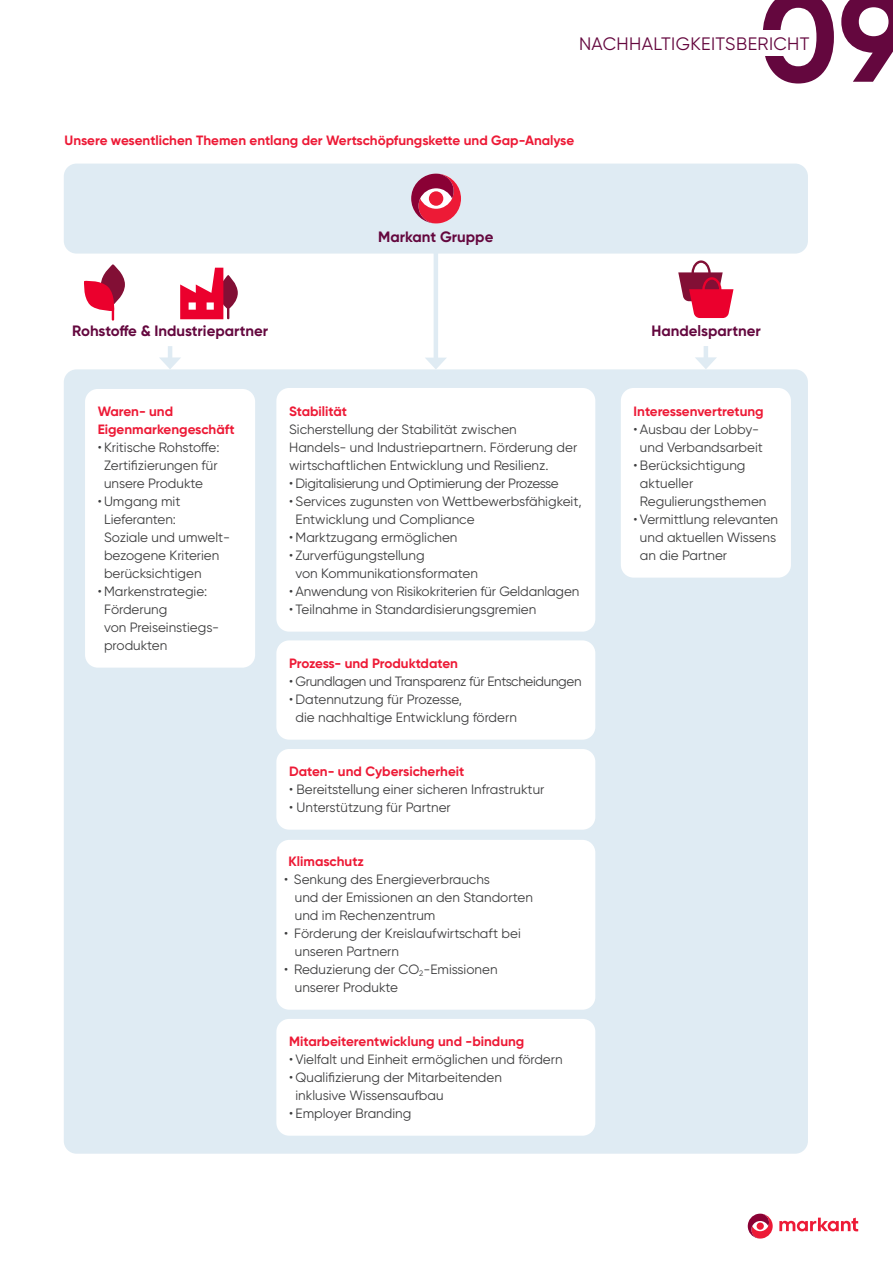
<style>
.page{position:relative;width:893px;height:1263px;background:#fff}
.page>*{position:absolute;margin:0;border:0;box-sizing:border-box;transform-origin:0 0}
.t1{font:700 127.5px "Gilroy";color:#64073e}
.t2{font:18px "Gilroy";letter-spacing:.02em;color:#64073e}
.t3{font:700 15px "Gilroy";color:#64073e}
.t4{font:13.5px/18px "Gilroy";color:#3e3e3f}
.t5{font:700 13.5px/18px "Gilroy";color:#ed1a36}
.t6{font:13.5px "Gilroy";letter-spacing:-.025em;color:#3e3e3f}
.t7{font:13.5px "Gilroy";letter-spacing:-.02em;color:#3e3e3f}
</style>
<div class="page">
<svg style="left:779px;top:1217px;width:79px;height:14px"></svg>
<svg style="left:748px;top:1213px;width:25px;height:25px"></svg>
<div style="left:757px;top:1222px;width:7px;height:8px;background:#ed1a36;border-radius:50%"></div>
<hr style="left:434px;top:236px;width:4px;height:126px;background:#dfebf3">
<svg style="left:425px;top:358px;width:21px;height:11px"></svg>
<div style="left:64px;top:164px;width:744px;height:90px;background:#dfebf3;border-radius:13px"></div>
<div style="left:64px;top:369px;width:744px;height:785px;background:#dfebf3;border-radius:13px"></div>
<div style="left:276px;top:1019px;width:319px;height:117px;background:#fff;border-radius:13px"></div>
<div style="left:85px;top:389px;width:170px;height:279px;background:#fff;border-radius:13px"></div>
<div style="left:276px;top:749px;width:319px;height:81px;background:#fff;border-radius:13px"></div>
<div style="left:276px;top:640px;width:319px;height:100px;background:#fff;border-radius:13px"></div>
<div style="left:276px;top:840px;width:319px;height:170px;background:#fff;border-radius:13px"></div>
<div style="left:276px;top:388px;width:319px;height:244px;background:#fff;border-radius:13px"></div>
<div style="left:621px;top:388px;width:170px;height:190px;background:#fff;border-radius:13px"></div>
<svg style="left:101px;top:264px;width:24px;height:41px"></svg>
<svg style="left:84px;top:279px;width:31px;height:42px"></svg>
<svg style="left:180px;top:268px;width:58px;height:51px"></svg>
<svg style="left:678px;top:260px;width:55px;height:58px"></svg>
<svg style="left:411px;top:174px;width:50px;height:49px"></svg>
<div style="left:429px;top:191px;width:14px;height:15px;background:#ed1a36;border-radius:50%"></div>
<hr style="left:704px;top:346px;width:4px;height:15px;background:#dfebf3">
<svg style="left:695px;top:357px;width:22px;height:12px"></svg>
<hr style="left:168px;top:346px;width:4px;height:16px;background:#dfebf3">
<svg style="left:159px;top:357px;width:22px;height:12px"></svg>
<h1 class="t1" style="left:758px;top:-43px;width:152px">09</h1>
<h2 class="t2" style="left:579px;top:32px;width:232px">NACHHALTIGKEITSBERICHT</h2>
<p class="t5" style="left:65px;top:132px;width:511px">Unsere wesentlichen Themen entlang der Wertschöpfungskette und Gap-Analyse</p>
<p class="t3" style="left:378px;top:227px;width:117px">Markant Gruppe</p>
<p class="t3" style="left:72px;top:322px;width:197px">Rohstoffe &amp; Industriepartner</p>
<p class="t3" style="left:651px;top:322px;width:111px">Handelspartner</p>
<p class="t5" style="left:98px;top:402px;width:138px">Waren- und<br>Eigenmarkengeschäft</p>
<p class="t4" style="left:104px;top:438px;width:117px;text-indent:-6px">• Kritische Rohstoffe:<br>Zertifizierungen für unsere Produkte</p>
<p class="t4" style="left:104px;top:492px;width:128px;text-indent:-6px">• Umgang mit<br>Lieferanten:<br>Soziale und umwelt&shy;bezogene Kriterien berücksichtigen</p>
<p class="t4" style="left:104px;top:582px;width:117px;text-indent:-6px">• Markenstrategie:<br>Förderung<br>von Preiseinstiegs&shy;produkten</p>
<p class="t5" style="left:289px;top:402px;width:59px">Stabilität</p>
<p class="t4" style="left:289px;top:420px;width:290px">Sicherstellung der Stabilität zwischen<br>Handels- und Industriepartnern. Förderung der wirtschaftlichen Entwicklung und Resilienz.</p>
<p class="t7" style="left:289px;top:475px;width:271px">• Digitalisierung und Optimierung der Prozesse</p>
<p class="t4" style="left:296px;top:492px;width:288px;text-indent:-6px">• Services zugunsten von Wettbewerbsfähigkeit,<br>Entwicklung und Compliance</p>
<p class="t4" style="left:289px;top:528px;width:170px">• Marktzugang ermöglichen</p>
<p class="t4" style="left:296px;top:546px;width:184px;text-indent:-6px">• Zurverfügungstellung<br>von Kommunikationsformaten</p>
<p class="t4" style="left:289px;top:582px;width:292px">• Anwendung von Risikokriterien für Geldanlagen</p>
<p class="t4" style="left:289px;top:600px;width:249px">• Teilnahme in Standardisierungsgremien</p>
<p class="t5" style="left:289px;top:654px;width:170px">Prozess- und Produktdaten</p>
<p class="t6" style="left:289px;top:673px;width:294px">• Grundlagen und Transparenz für Entscheidungen</p>
<p class="t4" style="left:296px;top:690px;width:223px;text-indent:-6px">• Datennutzung für Prozesse,<br>die nachhaltige Entwicklung fördern</p>
<p class="t5" style="left:289px;top:762px;width:177px">Daten- und Cybersicherheit</p>
<p class="t4" style="left:289px;top:780px;width:257px">• Bereitstellung einer sicheren Infrastruktur</p>
<p class="t4" style="left:289px;top:798px;width:163px">• Unterstützung für Partner</p>
<p class="t5" style="left:289px;top:852px;width:77px">Klimaschutz</p>
<p class="t4" style="left:295px;top:870px;width:240px;text-indent:-11px">• Senkung des Energieverbrauchs<br>und der Emissionen an den Standorten und im Rechenzentrum</p>
<p class="t4" style="left:295px;top:924px;width:227px;text-indent:-11px">• Förderung der Kreislaufwirtschaft bei unseren Partnern</p>
<p class="t4" style="left:295px;top:960px;width:204px;text-indent:-11px">• Reduzierung der CO<sub>2</sub>-Emissionen unserer Produkte</p>
<p class="t5" style="left:289px;top:1032px;width:237px">Mitarbeiterentwicklung und -bindung</p>
<p class="t4" style="left:289px;top:1050px;width:275px">• Vielfalt und Einheit ermöglichen und fördern</p>
<p class="t4" style="left:295px;top:1068px;width:208px;text-indent:-6px">• Qualifizierung der Mitarbeitenden inklusive Wissensaufbau</p>
<p class="t4" style="left:289px;top:1104px;width:124px">• Employer Branding</p>
<p class="t5" style="left:634px;top:402px;width:132px">Interessenvertretung</p>
<p class="t4" style="left:634px;top:420px;width:131px;text-align:center">• Ausbau der Lobby&shy;und Verbandsarbeit</p>
<p class="t4" style="left:640px;top:456px;width:128px;text-indent:-6px">• Berücksichtigung aktueller<br>Regulierungsthemen</p>
<p class="t4" style="left:640px;top:510px;width:140px;text-indent:-6px">• Vermittlung relevanten und aktuellen Wissens an die Partner</p>
</div>
